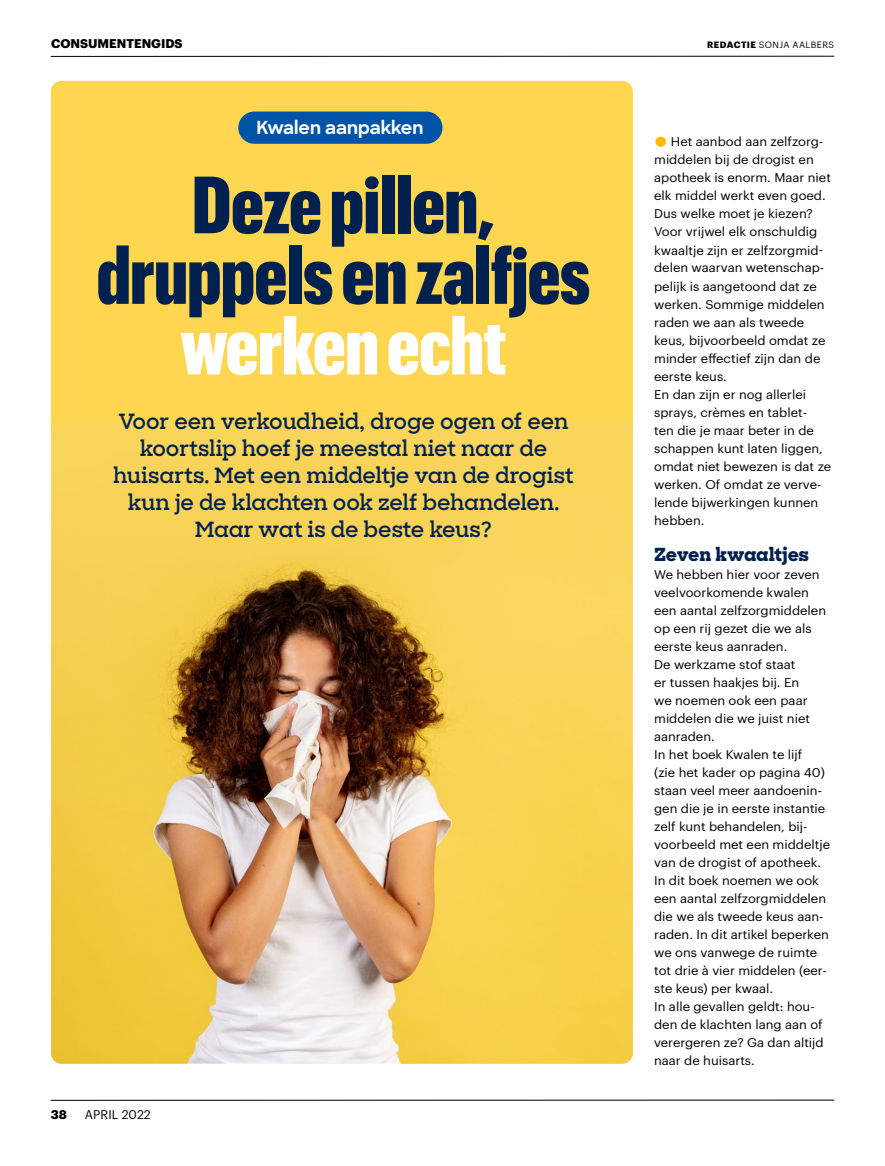
<style>
.page{position:relative;width:885px;height:1166px;background:#fff}
.page>*{position:absolute;margin:0;border:0;box-sizing:border-box;transform-origin:0 0}
.t1{font:900 79.2px/70.5px "Graphik X Cond";letter-spacing:-.005em;color:#00214f;text-align:center}
.t2{font:900 79.2px "Graphik X Cond";letter-spacing:-.005em;color:#fff}
.t3{font:600 21px/27px "Sharp Slab";letter-spacing:-.01em;color:#00214f;text-align:center}
.t4{font:700 18px "Sharp Sans";color:#fff}
.t5{font:800 18px "Sharp Slab";letter-spacing:-.01em;color:#00214f}
.t6{font:12.3px/18px "Graphik";color:#000;scale:1.05 1}
.t7{font:700 12.3px "Graphik";color:#000}
.t8{font:12.3px "Graphik";color:#000}
.t9{font:9px "Graphik";letter-spacing:.045em;color:#000}
.s1{font-weight:700}
.s2{color:#ffb700}
</style>
<div class="page">
<hr style="left:51px;top:1099px;width:782px;height:1px;background:#000">
<div style="left:51px;top:81px;width:581px;height:361px;background:#ffd650;border-radius:11px"></div>
<img style="left:51px;top:423px;width:581px;height:640px">
<hr style="left:51px;top:56px;width:782px;height:1px;background:#000">
<div style="left:238px;top:111px;width:204px;height:33px;background:#0054a8;border-radius:16px"></div>
<p class="t7" style="left:51px;top:34px;width:133px">CONSUMENTENGIDS</p>
<h3 class="t4" style="left:256px;top:114px;width:168px">Kwalen aanpakken</h3>
<h1 class="t1" style="left:97px;top:163px;width:495px">Deze pillen, druppels en zalfjes</h1>
<h1 class="t2" style="left:180px;top:289px;width:327px">werken echt</h1>
<h2 class="t3" style="left:113px;top:407px;width:462px">Voor een verkoudheid, droge ogen of een koortslip hoef je meestal niet naar de huisarts. Met een middeltje van de drogist kun je de klachten ook zelf behandelen.<br>Maar wat is de beste keus?</h2>
<p class="t7" style="left:51px;top:1104px;width:18px">38</p>
<p class="t8" style="left:85px;top:1105px;width:67px">APRIL 2022</p>
<p class="t9" style="left:707px;top:38px;width:128px"><span class="s1">REDACTIE</span> SONJA AALBERS</p>
<p class="t6" style="left:654px;top:132px;width:170px"><span class="s2">●</span> Het aanbod aan zelfzorg&shy;middelen bij de drogist en apotheek is enorm. Maar niet elk middel werkt even goed.<br>Dus welke moet je kiezen?<br>Voor vrijwel elk onschuldig kwaaltje zijn er zelfzorgmid&shy;delen waarvan wetenschap&shy;pelijk is aangetoond dat ze werken. Sommige middelen raden we aan als tweede keus, bijvoorbeeld omdat ze minder effectief zijn dan de eerste keus.<br>En dan zijn er nog allerlei sprays, crèmes en tablet-<br>ten die je maar beter in de schappen kunt laten liggen, omdat niet bewezen is dat ze werken. Of omdat ze verve&shy;lende bijwerkingen kunnen hebben.</p>
<h3 class="t5" style="left:654px;top:541px;width:156px">Zeven kwaaltjes</h3>
<p class="t6" style="left:654px;top:564px;width:169px">We hebben hier voor zeven veelvoorkomende kwalen een aantal zelfzorgmiddelen op een rij gezet die we als eerste keus aanraden.<br>De werkzame stof staat<br>er tussen haakjes bij. En<br>we noemen ook een paar middelen die we juist niet aanraden.<br>In het boek Kwalen te lijf<br>(zie het kader op pagina 40) staan veel meer aandoenin&shy;gen die je in eerste instantie zelf kunt behandelen, bij&shy;voorbeeld met een middeltje van de drogist of apotheek.<br>In dit boek noemen we ook een aantal zelfzorgmiddelen die we als tweede keus aan&shy;raden. In dit artikel beperken we ons vanwege de ruimte tot drie à vier middelen (eer&shy;ste keus) per kwaal.<br>In alle gevallen geldt: hou&shy;den de klachten lang aan of verergeren ze? Ga dan altijd naar de huisarts.</p>
</div>
